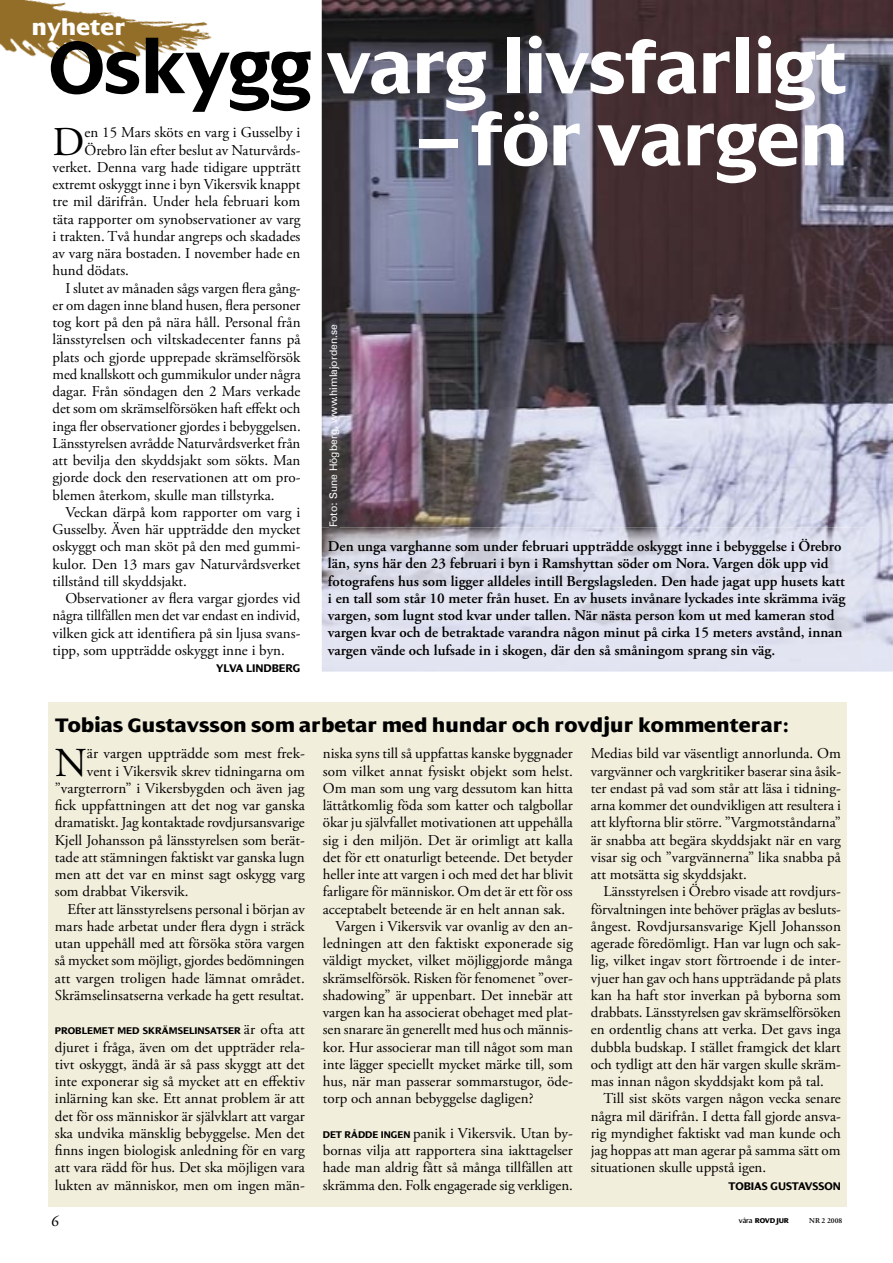
<style>
.page{position:relative;width:893px;height:1263px;background:#fff}
.page>*{position:absolute;margin:0;border:0;box-sizing:border-box;transform-origin:0 0}
.t1{font:700 79.5px "Dialog";letter-spacing:-.01em;color:#fff}
.t2{font:40.95px "Adobe Garamond Pro";color:#000}
.t3{font:24px "Dialog X Bold";color:#fff}
.t4{font:21px "Dialog X Bold";color:#000}
.t5{font:16.5px "Adobe Garamond Pro";color:#000}
.t6{font:15px/17.2px "Adobe Garamond Pro";color:#000;text-align:justify}
.t7{font:600 15px/17.2px "Adobe Garamond Pro";color:#000}
.t8{font:700 12px "Dialog";color:#000}
.t9{font:700 10.5px "Dialog";letter-spacing:.005em;color:#000}
.t10{font:10.5px "Zurich BT";color:#fff}
.t11{font:7.5px "Dialog X Bold";letter-spacing:-.015em;color:#000}
.t12{font:600 7.5px "Adobe Garamond Pro";color:#000}
.s1{color:#000}
.s2{font-family:"Adobe Garamond Pro";font-weight:400;font-size:15px}
.s3{font-family:"Dialog";font-weight:700;font-size:10.5px}
.s4{font-family:"Dialog"}
</style>
<div class="page">
<img style="left:0;top:0;width:212px;height:69px">
<div style="left:49px;top:703px;width:798px;height:504px;background:#f2eedc"></div>
<img style="left:322px;top:0;width:571px;height:671px">
<img style="left:322px;top:527px;width:544px;height:144px">
<svg style="left:329px;top:527px;width:10px;height:3px"></svg>
<h3 class="t3" style="left:32px;top:15px;width:96px">nyheter</h3>
<h1 class="t1" style="left:49px;top:24px;width:798px"><span class="s1">Oskygg</span> varg livsfarligt</h1>
<h1 class="t1" style="left:420px;top:96px;width:430px">– för vargen</h1>
<h2 class="t2" style="left:53px;top:117px;width:33px">D</h2>
<p class="t6" style="left:85px;top:124px;width:217px">en 15 Mars sköts en varg i Gusselby i</p>
<p class="t6" style="left:85px;top:142px;width:217px">Örebro län efter beslut av Naturvårds-</p>
<p class="t6" style="left:53px;top:159px;width:250px">verket. Denna varg hade tidigare uppträtt</p>
<p class="t6" style="left:53px;top:176px;width:249px">extremt oskyggt inne i byn Vikersvik knappt</p>
<p class="t6" style="left:53px;top:193px;width:249px">tre mil därifrån. Under hela februari kom</p>
<p class="t6" style="left:53px;top:211px;width:249px">täta rapporter om synobservationer av varg</p>
<p class="t6" style="left:53px;top:228px;width:249px">i trakten. Två hundar angreps och skadades</p>
<p class="t6" style="left:53px;top:245px;width:249px">av varg nära bostaden. I november hade en</p>
<p class="t6" style="left:53px;top:262px;width:78px">hund dödats.</p>
<p class="t6" style="left:65px;top:280px;width:237px">I slutet av månaden sågs vargen flera gång-</p>
<p class="t6" style="left:53px;top:297px;width:249px">er om dagen inne bland husen, flera personer</p>
<p class="t6" style="left:53px;top:314px;width:249px">tog kort på den på nära håll. Personal från</p>
<p class="t6" style="left:53px;top:331px;width:249px">länsstyrelsen och viltskadecenter fanns på</p>
<p class="t6" style="left:53px;top:349px;width:249px">plats och gjorde upprepade skrämselförsök</p>
<p class="t6" style="left:53px;top:366px;width:250px">med knallskott och gummikulor under några</p>
<p class="t6" style="left:53px;top:383px;width:249px">dagar. Från söndagen den 2 Mars verkade</p>
<p class="t6" style="left:53px;top:400px;width:249px">det som om skrämselförsöken haft effekt och</p>
<p class="t6" style="left:53px;top:418px;width:250px">inga fler observationer gjordes i bebyggelsen.</p>
<p class="t6" style="left:53px;top:435px;width:249px">Länsstyrelsen avrådde Naturvårdsverket från</p>
<p class="t6" style="left:53px;top:452px;width:249px">att bevilja den skyddsjakt som sökts. Man</p>
<p class="t6" style="left:53px;top:469px;width:249px">gjorde dock den reservationen att om pro-</p>
<p class="t6" style="left:53px;top:487px;width:223px">blemen återkom, skulle man tillstyrka.</p>
<p class="t6" style="left:65px;top:504px;width:237px">Veckan därpå kom rapporter om varg i</p>
<p class="t6" style="left:53px;top:521px;width:249px">Gusselby. Även här uppträdde den mycket</p>
<p class="t6" style="left:53px;top:538px;width:249px">oskyggt och man sköt på den med gummi-</p>
<p class="t6" style="left:53px;top:556px;width:249px">kulor. Den 13 mars gav Naturvårdsverket</p>
<p class="t6" style="left:53px;top:573px;width:136px">tillstånd till skyddsjakt.</p>
<p class="t6" style="left:65px;top:590px;width:237px">Observationer av flera vargar gjordes vid</p>
<p class="t6" style="left:53px;top:607px;width:249px">några tillfällen men det var endast en individ,</p>
<p class="t6" style="left:53px;top:625px;width:249px">vilken gick att identifiera på sin ljusa svans-</p>
<p class="t6" style="left:53px;top:642px;width:234px">tipp, som uppträdde oskyggt inne i byn.</p>
<p class="t8" style="left:216px;top:662px;width:86px">YLVA LINDBERG</p>
<p class="t10" style="left:327px;top:527px;width:205px;rotate:-90deg">Foto: Sune Högberg, www.himlajorden.se</p>
<p class="t7" style="left:328px;top:538px;width:519px">Den unga varghanne som under februari uppträdde oskyggt inne i bebyggelse i Örebro län, syns här den 23 februari i byn i Ramshyttan söder om Nora. Vargen dök upp vid fotografens hus som ligger alldeles intill Bergslagsleden. Den hade jagat upp husets katt i en tall som står 10 meter från huset. En av husets invånare lyckades inte skrämma iväg vargen, som lugnt stod kvar under tallen. När nästa person kom ut med kameran stod vargen kvar och de betraktade varandra någon minut på cirka 15 meters avstånd, innan vargen vände och lufsade in i skogen, där den så småningom sprang sin väg.</p>
<h3 class="t4" style="left:55px;top:714px;width:735px">Tobias Gustavsson som arbetar med hundar och rovdjur kommenterar:</h3>
<h2 class="t2" style="left:55px;top:738px;width:34px">N</h2>
<p class="t6" style="left:87px;top:745px;width:220px">är vargen uppträdde som mest frek-</p>
<p class="t6" style="left:87px;top:763px;width:219px">vent i Vikersvik skrev tidningarna om</p>
<p class="t6" style="left:55px;top:780px;width:251px">”vargterrorn” i Vikersbygden och även jag</p>
<p class="t6" style="left:55px;top:797px;width:252px">fick uppfattningen att det nog var ganska</p>
<p class="t6" style="left:55px;top:814px;width:251px">dramatiskt. Jag kontaktade rovdjursansvarige</p>
<p class="t6" style="left:55px;top:832px;width:252px">Kjell Johansson på länsstyrelsen som berät-</p>
<p class="t6" style="left:55px;top:849px;width:251px">tade att stämningen faktiskt var ganska lugn</p>
<p class="t6" style="left:55px;top:866px;width:251px">men att det var en minst sagt oskygg varg</p>
<p class="t6" style="left:55px;top:883px;width:135px">som drabbat Vikersvik.</p>
<p class="t6" style="left:68px;top:901px;width:239px">Efter att länsstyrelsens personal i början av</p>
<p class="t6" style="left:55px;top:918px;width:251px">mars hade arbetat under flera dygn i sträck</p>
<p class="t6" style="left:55px;top:935px;width:251px">utan uppehåll med att försöka störa vargen</p>
<p class="t6" style="left:55px;top:952px;width:251px">så mycket som möjligt, gjordes bedömningen</p>
<p class="t6" style="left:55px;top:970px;width:251px">att vargen troligen hade lämnat området.</p>
<p class="t6" style="left:55px;top:987px;width:251px">Skrämselinsatserna verkade ha gett resultat.</p>
<p class="t9" style="left:55px;top:1025px;width:251px">PROBLEMET MED SKRÄMSELINSATSER <span class="s2">är ofta att</span></p>
<p class="t6" style="left:55px;top:1039px;width:252px">djuret i fråga, även om det uppträder rela&shy;tivt oskyggt, ändå är så pass skyggt att det inte exponerar sig så mycket att en effektiv inlärning kan ske. Ett annat problem är att det för oss människor är självklart att vargar ska undvika mänsklig bebyggelse. Men det finns ingen biologisk anledning för en varg att vara rädd för hus. Det ska möjligen vara lukten av människor, men om ingen män-</p>
<p class="t6" style="left:323px;top:745px;width:251px">niska syns till så uppfattas kanske byggnader</p>
<p class="t6" style="left:323px;top:763px;width:252px">som vilket annat fysiskt objekt som helst.</p>
<p class="t6" style="left:323px;top:780px;width:251px">Om man som ung varg dessutom kan hitta</p>
<p class="t6" style="left:323px;top:797px;width:251px">lättåtkomlig föda som katter och talgbollar</p>
<p class="t6" style="left:323px;top:814px;width:251px">ökar ju självfallet motivationen att uppehålla</p>
<p class="t6" style="left:323px;top:832px;width:251px">sig i den miljön. Det är orimligt att kalla</p>
<p class="t6" style="left:323px;top:849px;width:251px">det för ett onaturligt beteende. Det betyder</p>
<p class="t6" style="left:323px;top:866px;width:252px">heller inte att vargen i och med det har blivit</p>
<p class="t6" style="left:323px;top:883px;width:251px">farligare för människor. Om det är ett för oss</p>
<p class="t6" style="left:323px;top:901px;width:244px">acceptabelt beteende är en helt annan sak.</p>
<p class="t6" style="left:336px;top:918px;width:239px">Vargen i Vikersvik var ovanlig av den an-</p>
<p class="t6" style="left:323px;top:935px;width:252px">ledningen att den faktiskt exponerade sig</p>
<p class="t6" style="left:323px;top:952px;width:251px">väldigt mycket, vilket möjliggjorde många</p>
<p class="t6" style="left:323px;top:970px;width:252px">skrämselförsök. Risken för fenomenet ”over-</p>
<p class="t6" style="left:323px;top:987px;width:251px">shadowing” är uppenbart. Det innebär att</p>
<p class="t6" style="left:323px;top:1004px;width:251px">vargen kan ha associerat obehaget med plat-</p>
<p class="t6" style="left:323px;top:1021px;width:252px">sen snarare än generellt med hus och männis-</p>
<p class="t6" style="left:323px;top:1039px;width:251px">kor. Hur associerar man till något som man</p>
<p class="t6" style="left:323px;top:1056px;width:252px">inte lägger speciellt mycket märke till, som</p>
<p class="t6" style="left:323px;top:1073px;width:251px">hus, när man passerar sommarstugor, öde-</p>
<p class="t6" style="left:323px;top:1090px;width:212px">torp och annan bebyggelse dagligen?</p>
<p class="t6" style="left:323px;top:1125px;width:252px"><span class="s3">DET RÅDDE INGEN</span> panik i Vikersvik. Utan by&shy;bornas vilja att rapportera sina iakttagelser hade man aldrig fått så många tillfällen att skrämma den. Folk engagerade sig verkligen.</p>
<p class="t6" style="left:591px;top:745px;width:252px">Medias bild var väsentligt annorlunda. Om vargvänner och vargkritiker baserar sina åsik&shy;ter endast på vad som står att läsa i tidning&shy;arna kommer det oundvikligen att resultera i att klyftorna blir större. ”Vargmotståndarna” är snabba att begära skyddsjakt när en varg visar sig och ”vargvännerna” lika snabba på att motsätta sig skyddsjakt.</p>
<p class="t6" style="left:591px;top:883px;width:252px;text-indent:13px">Länsstyrelsen i Örebro visade att rovdjurs&shy;förvaltningen inte behöver präglas av besluts&shy;ångest. Rovdjursansvarige Kjell Johansson agerade föredömligt. Han var lugn och sak&shy;lig, vilket ingav stort förtroende i de inter&shy;vjuer han gav och hans uppträdande på plats kan ha haft stor inverkan på byborna som drabbats. Länsstyrelsen gav skrämselförsöken en ordentlig chans att verka. Det gavs inga dubbla budskap. I stället framgick det klart och tydligt att den här vargen skulle skräm&shy;mas innan någon skyddsjakt kom på tal.</p>
<p class="t6" style="left:591px;top:1090px;width:252px;text-indent:13px">Till sist sköts vargen någon vecka senare några mil därifrån. I detta fall gjorde ansva&shy;rig myndighet faktiskt vad man kunde och jag hoppas att man agerar på samma sätt om situationen skulle uppstå igen.</p>
<p class="t8" style="left:729px;top:1179px;width:114px">TOBIAS GUSTAVSSON</p>
<p class="t5" style="left:51px;top:1211px;width:10px">6</p>
<p class="t11" style="left:739px;top:1216px;width:51px"><span class="s4">våra</span> ROVDJUR</p>
<p class="t12" style="left:809px;top:1216px;width:35px">NR 2 2008</p>
</div>
